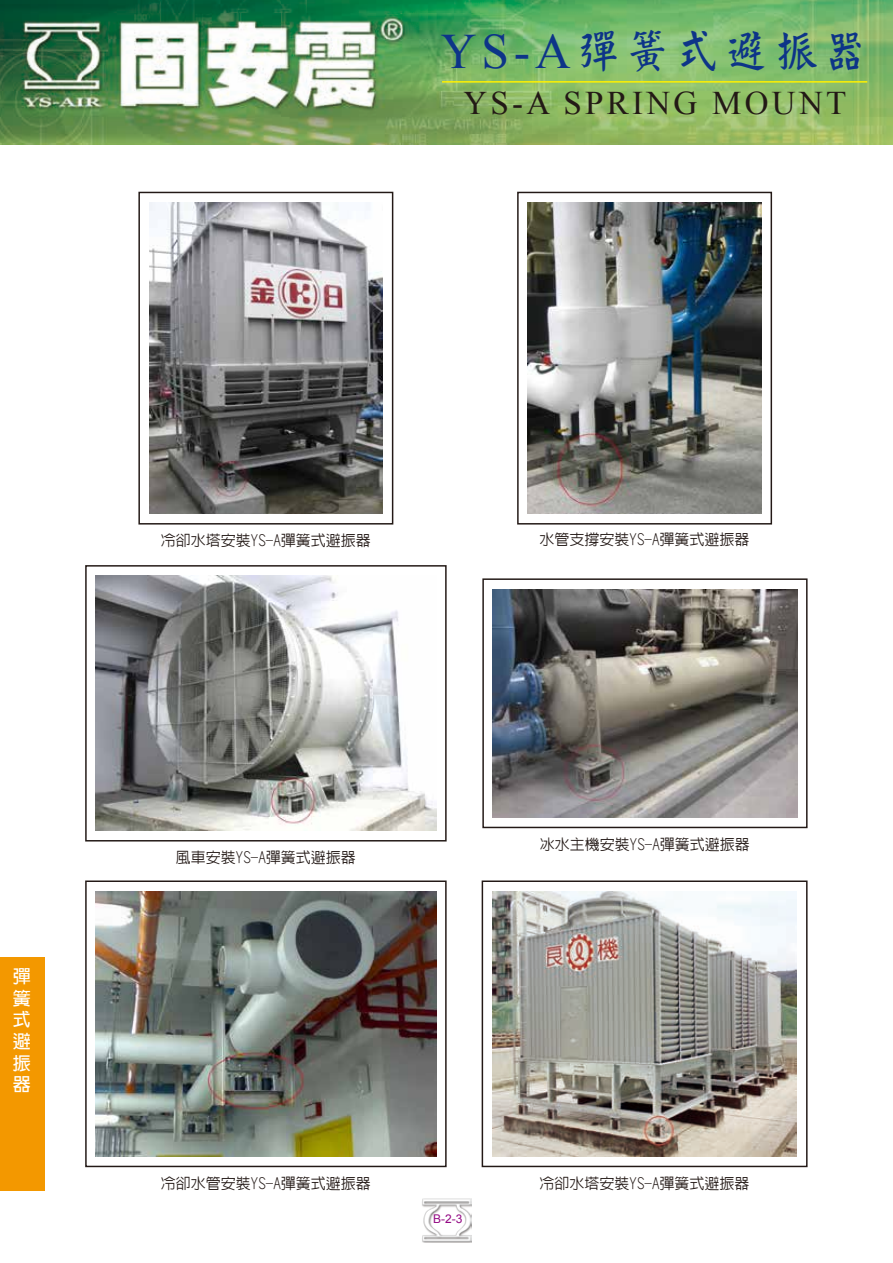
<style>
.page{position:relative;width:893px;height:1263px;background:#fff}
.page>*{position:absolute;margin:0;border:0;box-sizing:border-box;transform-origin:0 0}
.t1{font:45px "Maokai EG Bold Big 5";letter-spacing:.1em;color:#0d3488}
.t2{font:33px "Times New Roman";letter-spacing:.1em;color:#231916}
.t3{font:700 18px/21.6px "New Gothic";color:#fff;text-align:justify}
.t4{font:500 15px "Lin Gothic";color:#231916}
.t5{font:12px "Arial";color:#930883}
.s1{font-family:"Times New Roman";font-size:49.5px}
</style>
<div class="page">
<div style="left:0;top:957px;width:45px;height:234px;background:#f39800"></div>
<img style="left:0;top:0;width:893px;height:145px">
<img style="left:422px;top:1198px;width:50px;height:45px">
<img style="left:493px;top:589px;width:304px;height:228px">
<div style="left:482px;top:578px;width:326px;height:250px;border:1px solid #231916"></div>
<img style="left:96px;top:576px;width:340px;height:255px">
<div style="left:85px;top:565px;width:362px;height:276px;border:1px solid #231916"></div>
<img style="left:96px;top:891px;width:340px;height:265px">
<div style="left:85px;top:880px;width:362px;height:287px;border:1px solid #231916"></div>
<img style="left:528px;top:202px;width:233px;height:312px">
<div style="left:517px;top:192px;width:255px;height:332px;border:1px solid #231916"></div>
<img style="left:149px;top:202px;width:234px;height:312px">
<div style="left:138px;top:192px;width:255px;height:332px;border:1px solid #231916"></div>
<img style="left:493px;top:891px;width:304px;height:265px">
<div style="left:482px;top:880px;width:326px;height:287px;border:1px solid #231916"></div>
<hr style="left:442px;top:81px;width:425px;height:2px;background:#fff100">
<h1 class="t1" style="left:441px;top:29px;width:429px"><span class="s1">YS-A</span>彈簧式避振器</h1>
<h2 class="t2" style="left:463px;top:81px;width:384px">YS-A SPRING MOUNT</h2>
<p class="t3" style="left:13px;top:966px;width:19px">彈簧式避振器</p>
<p class="t4" style="left:161px;top:533px;width:211px">冷卻水塔安裝YS-A彈簧式避振器</p>
<p class="t4" style="left:540px;top:531px;width:211px">水管支撐安裝YS-A彈簧式避振器</p>
<p class="t4" style="left:176px;top:850px;width:181px">風車安裝YS-A彈簧式避振器</p>
<p class="t4" style="left:540px;top:836px;width:211px">冰水主機安裝YS-A彈簧式避振器</p>
<p class="t4" style="left:161px;top:1175px;width:211px">冷卻水管安裝YS-A彈簧式避振器</p>
<p class="t5" style="left:433px;top:1211px;width:31px">B-2-3</p>
<p class="t4" style="left:540px;top:1175px;width:211px">冷卻水塔安裝YS-A彈簧式避振器</p>
</div>
